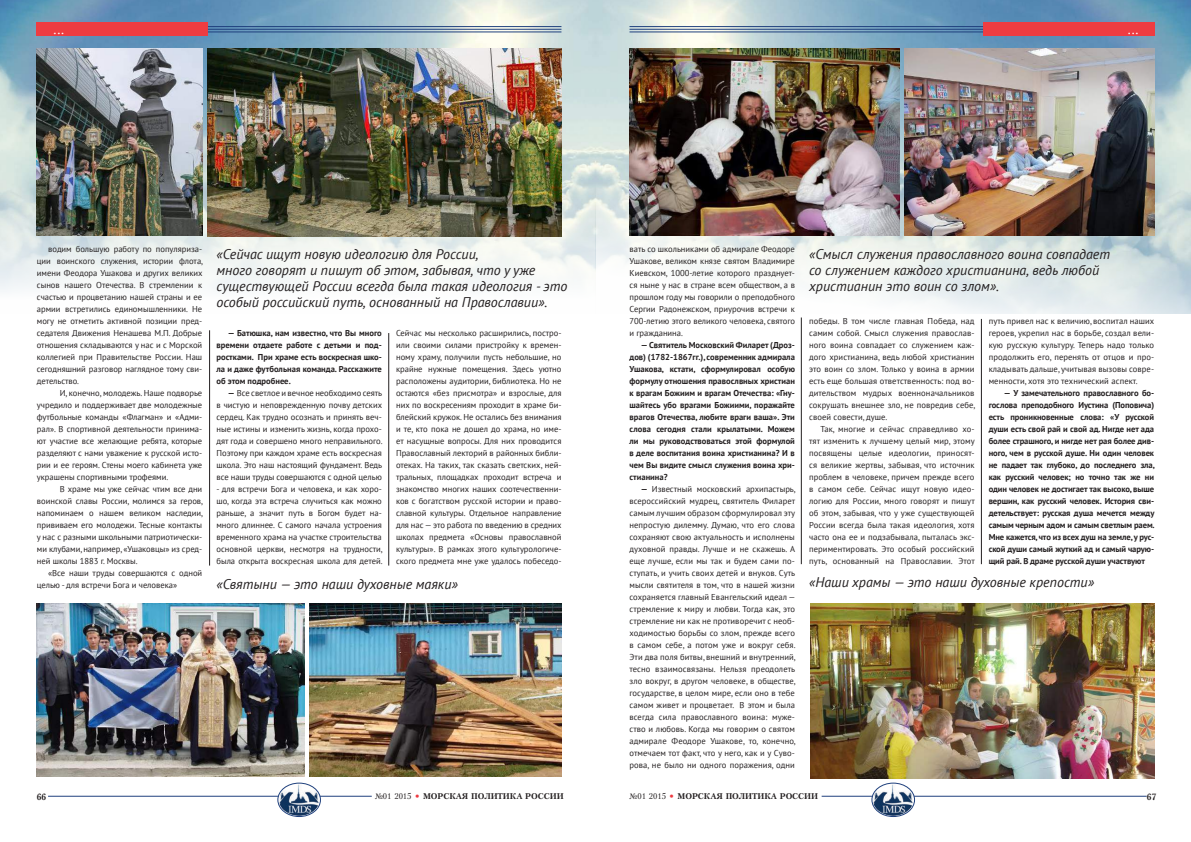
<style>
.page{position:relative;width:1191px;height:842px;background:#fff}
.page>*{position:absolute;margin:0;border:0;box-sizing:border-box;transform-origin:0 0}
.t1{font:italic 14px/16px "PT Sans";color:#231f20}
.t2{font:14px "PT Sans";color:#fff}
.t3{font:9px "Petersburg Bold Cyrillic";color:#231f20}
.t4{font:8.6px/12px "PT Sans";color:#231f20;text-align:justify}
.t5{font:700 8.6px/12px "PT Sans";color:#231f20;text-align:justify}
.t6{font:8.2px "Petersburg Bold Cyrillic";color:#231f20}
.s1{font-weight:700}
.s2{font-family:"Times New Roman"}
.s3{font-family:"Petersburg Cyrillic"}
.s4{color:#ee3a41}
</style>
<div class="page">
<img style="left:0;top:0;width:1191px;height:314px">
<img style="left:810px;top:604px;width:344px;height:174px">
<img style="left:904px;top:48px;width:250px;height:188px">
<hr style="left:801px;top:317px;width:1px;height:247px;background:#231f20">
<hr style="left:981px;top:319px;width:1px;height:245px;background:#231f20">
<img style="left:629px;top:48px;width:270px;height:187px">
<img style="left:309px;top:604px;width:252px;height:173px">
<img style="left:37px;top:604px;width:267px;height:173px">
<img style="left:37px;top:48px;width:165px;height:187px">
<img style="left:207px;top:48px;width:354px;height:188px">
<hr style="left:209px;top:330px;width:1px;height:236px;background:#231f20">
<hr style="left:388px;top:333px;width:1px;height:233px;background:#231f20">
<hr style="left:48px;top:796px;width:324px;height:1px;background:#1f407d">
<hr style="left:821px;top:796px;width:325px;height:1px;background:#1f407d">
<div style="left:37px;top:23px;width:171px;height:13px;background:#ee3c41"></div>
<hr style="left:208px;top:26px;width:353px;height:1px;background:#1f407d">
<hr style="left:208px;top:29px;width:353px;height:1px;background:#1f407d">
<hr style="left:208px;top:32px;width:353px;height:1px;background:#1f407d">
<img style="left:278px;top:783px;width:42px;height:33px">
<div style="left:277px;top:783px;width:44px;height:34px;border:1px solid #1f407d;border-radius:50%"></div>
<img style="left:872px;top:783px;width:42px;height:33px">
<div style="left:871px;top:783px;width:44px;height:34px;border:1px solid #1f407d;border-radius:50%"></div>
<div style="left:982px;top:23px;width:172px;height:13px;background:#ee3c41"></div>
<hr style="left:629px;top:26px;width:354px;height:1px;background:#1f407d">
<hr style="left:629px;top:29px;width:354px;height:1px;background:#1f407d">
<hr style="left:629px;top:32px;width:354px;height:1px;background:#1f407d">
<h1 class="t2" style="left:53px;top:20px;width:12px">...</h1>
<h1 class="t2" style="left:1127px;top:20px;width:12px">...</h1>
<p class="t4" style="left:37px;top:243px;width:168px;text-indent:11px">водим большую работу по популяриза&shy;ции воинского служения, истории флота, имени Феодора Ушакова и других великих сынов нашего Отечества. В стремлении к счастью и процветанию нашей страны и ее армии встретились единомышленники. Не могу не отметить активной позиции пред&shy;седателя Движения Ненашева М.П. Добрые отношения складываются у нас и с Морской коллегией при Правительстве России. Наш сегодняшний разговор наглядное тому сви&shy;детельство.</p>
<p class="t4" style="left:37px;top:387px;width:167px;text-indent:23px">И, конечно, молодежь. Наше подворье учредило и поддерживает две молодежные футбольные команды «Флагман» и «Адми&shy;рал». В спортивной деятельности принима&shy;ют участие все желающие ребята, которые разделяют с нами уважение к русской исто&shy;рии и ее героям. Стены моего кабинета уже украшены спортивными трофеями.</p>
<p class="t4" style="left:37px;top:483px;width:168px;text-indent:23px">В храме мы уже сейчас чтим все дни воинской славы России, молимся за геров, напоминаем о нашем великом наследии, прививаем его молодежи. Тесные контакты у нас с разными школьными патриотически&shy;ми клубами, например, «Ушаковцы» из сред&shy;ней школы 1883 г. Москвы.</p>
<p class="t4" style="left:37px;top:567px;width:167px;text-indent:11px">«Все наши труды совершаются с одной целью - для встречи Бога и человека»</p>
<h1 class="t1" style="left:216px;top:245px;width:352px">«Сейчас ищут новую идеологию для России,<br>много говорят и пишут об этом, забывая, что у уже существующей России всегда была такая идеология - это особый российский путь, основанный на Православии».</h1>
<p class="t5" style="left:216px;top:327px;width:167px;text-indent:11px">— Батюшка, нам известно, что Вы много времени отдаете работе с детьми и под&shy;ростками. При храме есть воскресная шко&shy;ла и даже футбольная команда. Расскажите об этом подробнее.</p>
<p class="t4" style="left:216px;top:387px;width:168px;text-indent:11px"><span class="s1">—</span> Все светлое и вечное необходимо сеять в чистую и неповрежденную почву детских сердец. Как трудно осознать и принять веч&shy;ные истины и изменить жизнь, когда прохо&shy;дят года и совершено много неправильного.<br>Поэтому при каждом храме есть воскресная школа. Это наш настоящий фундамент. Ведь все наши труды совершаются с одной целью</p>
<p class="t4" style="left:216px;top:483px;width:168px">- для встречи Бога и человека, и как хоро&shy;шо, когда эта встреча случиться как можно раньше, а значит путь в Богом будет на&shy;много длиннее. С самого начала устроения временного храма на участке строительства основной церкви, несмотря на трудности, была открыта воскресная школа для детей.</p>
<p class="t4" style="left:396px;top:327px;width:167px">Сейчас мы несколько расширились, постро&shy;или своими силами пристройку к времен&shy;ному храму, получили пусть небольшие, но крайне нужные помещения. Здесь уютно расположены аудитории, библиотека. Но не остаются «без присмотра» и взрослые, для них по воскресениям проходит в храме би&shy;блейский кружок. Не остались без внимания и те, кто пока не дошел до храма, но име&shy;ет насущные вопросы. Для них проводится Православный лекторий в районных библи&shy;отеках. На таких, так сказать светских, ней&shy;тральных, площадках проходит встреча и знакомство многих наших соотечественни&shy;ков с богатством русской истории и право&shy;славной культуры. Отдельное направление для нас — это работа по введению в средних школах предмета «Основы православной культуры». В рамках этого культурологиче&shy;ского предмета мне уже удалось побеседо-</p>
<h1 class="t1" style="left:216px;top:576px;width:243px">«Святыни — это наши духовные маяки»</h1>
<p class="t4" style="left:629px;top:243px;width:167px">вать со школьниками об адмирале Феодоре Ушакове, великом князе святом Владимире Киевском, 1000-летие которого празднует&shy;ся ныне у нас в стране всем обществом, а в прошлом году мы говорили о преподобного Сергии Радонежском, приурочив встречи к 700-летию этого великого человека, святого и гражданина.</p>
<p class="t5" style="left:629px;top:339px;width:167px;text-indent:11px">— Святитель Московский Филарет (Дроз&shy;дов) (1782-1867гг.), современник адмирала Ушакова, кстати, сформулировал особую формулу отношения правослвных христиан к врагам Божиим и врагам Отечества: «Гну&shy;шайтесь убо врагами Божиими, поражайте врагов Отечества, любите враги ваша». Эти слова сегодня стали крылатыми. Можем ли мы руководствоваться этой формулой в деле воспитания воина христианина? И в чем Вы видите смысл служения воина хри&shy;стианина?</p>
<p class="t4" style="left:629px;top:483px;width:168px;text-indent:11px"><span class="s1">—</span> Известный московский архипастырь, всероссийский мудрец, святитель Филарет самым лучшим образом сформулировал эту непростую дилемму. Думаю, что его слова сохраняют свою актуальность и исполнены духовной правды. Лучше и не скажешь. А еще лучше, если мы так и будем сами по&shy;ступать, и учить своих детей и внуков. Суть мысли святителя в том, что в нашей жизни сохраняется главный Евангельский идеал — стремление к миру и любви. Тогда как, это стремление ни как не противоречит с необ&shy;ходимостью борьбы со злом, прежде всего в самом себе, а потом уже и вокруг себя.<br>Эти два поля битвы, внешний и внутренний, тесно взаимосвязаны. Нельзя преодолеть зло вокруг, в другом человеке, в обществе, государстве, в целом мире, если оно в тебе самом живет и процветает. В этом и была всегда сила православного воина: муже&shy;ство и любовь. Когда мы говорим о святом адмирале Феодоре Ушакове, то, конечно, отмечаем тот факт, что у него, как и у Суво&shy;рова, не было ни одного поражения, одни</p>
<h1 class="t1" style="left:809px;top:245px;width:302px">«Смысл служения православного воина совпадает со служением каждого христианина, ведь любой христианин это воин со злом».</h1>
<p class="t4" style="left:809px;top:315px;width:168px">победы. В том числе главная Победа, над самим собой. Смысл служения православ&shy;ного воина совпадает со служением каж&shy;дого христианина, ведь любой христианин это воин со злом. Только у воина в армии есть еще большая ответственность: под во&shy;дительством мудрых военноначальников сокрушать внешнее зло, не повредив себе, своей совести, душе.</p>
<p class="t4" style="left:809px;top:423px;width:167px;text-indent:11px">Так, многие и сейчас справедливо хо&shy;тят изменить к лучшему целый мир, этому посвящены целые идеологии, приносят&shy;ся великие жертвы, забывая, что источник проблем в человеке, причем прежде всего в самом себе. Сейчас ищут новую идео&shy;логию для России, много говорят и пишут об этом, забывая, что у уже существующей России всегда была такая идеология, хотя часто она ее и подзабывала, пыталась экс&shy;периментировать. Это особый российский путь, основанный на Православии. Этот</p>
<p class="t4" style="left:988px;top:315px;width:167px">путь привел нас к величию, воспитал наших героев, укрепил нас в борьбе, создал вели&shy;кую русскую культуру. Теперь надо только продолжить его, перенять от отцов и про&shy;кладывать дальше, учитывая вызовы совре&shy;менности, хотя это технический аспект.</p>
<p class="t5" style="left:988px;top:387px;width:167px;text-indent:15px">— У замечательного православного бо&shy;гослова преподобного Иустина (Поповича) есть проникновенные слова: «У русской души есть свой рай и свой ад. Нигде нет ада более страшного, и нигде нет рая более див&shy;ного, чем в русской душе. Ни один человек не падает так глубоко, до последнего зла, как русский человек; но точно так же ни один человек не достигает так высоко, выше вершин, как русский человек. История сви&shy;детельствует: русская душа мечется между самым черным адом и самым светлым раем.<br>Мне кажется, что из всех душ на земле, у рус&shy;ской души самый жуткий ад и самый чарую&shy;щий рай. В драме русской души участвуют</p>
<h1 class="t1" style="left:809px;top:574px;width:286px">«Наши храмы — это наши духовные крепости»</h1>
<p class="t3" style="left:37px;top:791px;width:11px">66</p>
<p class="t6" style="left:375px;top:791px;width:190px"><span class="s2">№</span><span class="s3">01 2015</span> <span class="s4">•</span> МОРСКАЯ ПОЛИТИКА РОССИИ</p>
<p class="t6" style="left:629px;top:791px;width:190px"><span class="s2">№</span><span class="s3">01 2015</span> <span class="s4">•</span> МОРСКАЯ ПОЛИТИКА РОССИИ</p>
<p class="t3" style="left:1146px;top:791px;width:11px">67</p>
</div>
